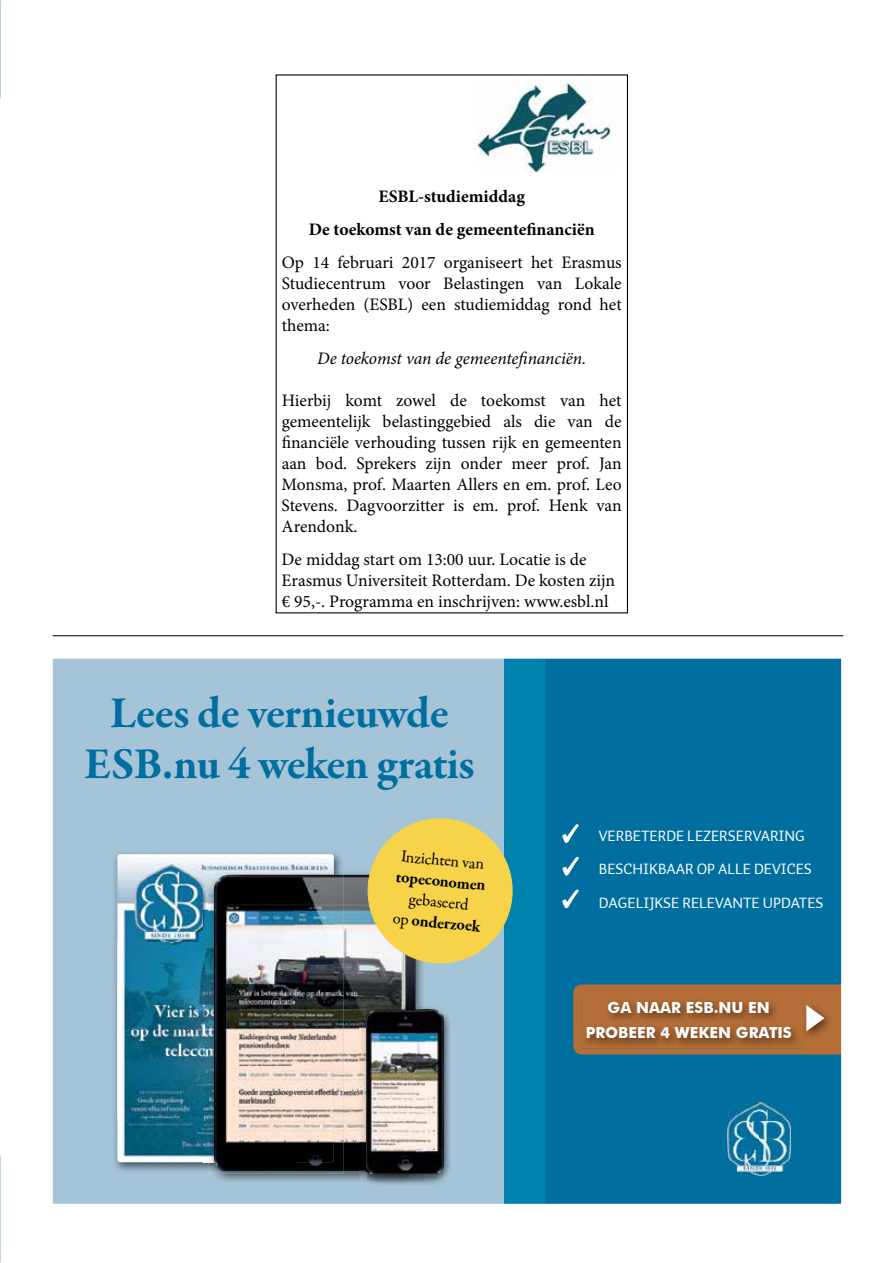
<style>
.page{position:relative;width:893px;height:1263px;background:#fff}
.page>*{position:absolute;margin:0;border:0;box-sizing:border-box;transform-origin:0 0}
.t1{font:700 45.15px/50.7px "Garamond Premr Pro";letter-spacing:-.015em;color:#006f9f;text-align:center}
.t2{font:17.55px/21px "Minion Pro";color:#000;text-align:justify}
.t3{font:700 17.55px/32.7px "Minion Pro";color:#000;text-align:center}
.t4{font:italic 17.55px "Minion Pro";letter-spacing:-.005em;color:#000}
.t5{font:16.65px/20.9px "Garamond Premr Pro";color:#000;text-align:center}
.t6{font:15.3px/33.3px "Auto 1";color:#fff}
.t7{font:700 15.3px/25px "Futura BT";color:#fff;text-align:center}
.s1{font-weight:400}
.s2{font-weight:700}
</style>
<div class="page">
<svg style="left:52px;top:658px;width:790px;height:546px;background:#5e93a5"></svg>
<hr style="left:52px;top:635px;width:791px;height:1px;background:#000">
<img style="left:477px;top:81px;width:134px;height:91px">
<p class="t3" style="left:282px;top:180px;width:341px">ESBL-studiemiddag<br>De toekomst van de gemeentefinanciën<br><span class="s1">Op 14 februari 2017 organiseert het Erasmus</span></p>
<p class="t2" style="left:282px;top:273px;width:341px">Studiecentrum voor Belastingen van Lokale overheden (ESBL) een studiemiddag rond het thema:</p>
<p class="t4" style="left:317px;top:346px;width:271px">De toekomst van de gemeentefinanciën.</p>
<p class="t2" style="left:282px;top:390px;width:341px">Hierbij komt zowel de toekomst van het gemeentelijk belastinggebied als die van de financiële verhouding tussen rijk en gemeenten aan bod. Sprekers zijn onder meer prof. Jan Monsma, prof. Maarten Allers en em. prof. Leo Stevens. Dagvoorzitter is em. prof. Henk van Arendonk.</p>
<p class="t2" style="left:282px;top:549px;width:335px;text-align:left">De middag start om 13:00 uur. Locatie is de<br>Erasmus Universiteit Rotterdam. De kosten zijn € 95,-. Programma en inschrijven: www.esbl.nl</p>
<p class="t1" style="left:84px;top:688px;width:392px">Lees de vernieuwde<br>ESB.nu 4 weken gratis</p>
<p class="t5" style="left:399px;top:846px;width:91px;rotate:5deg">Inzichten van <span class="s2">topeconomen </span>gebaseerd<br>op <span class="s2">onderzoek</span></p>
<p class="t6" style="left:599px;top:819px;width:226px">VERBETERDE LEZERSERVARING<br>BESCHIKBAAR OP ALLE DEVICES<br>DAGELIJKSE RELEVANTE UPDATES</p>
<p class="t7" style="left:586px;top:995px;width:208px">GA NAAR ESB.NU EN<br>PROBEER 4 WEKEN GRATIS</p>
</div>
